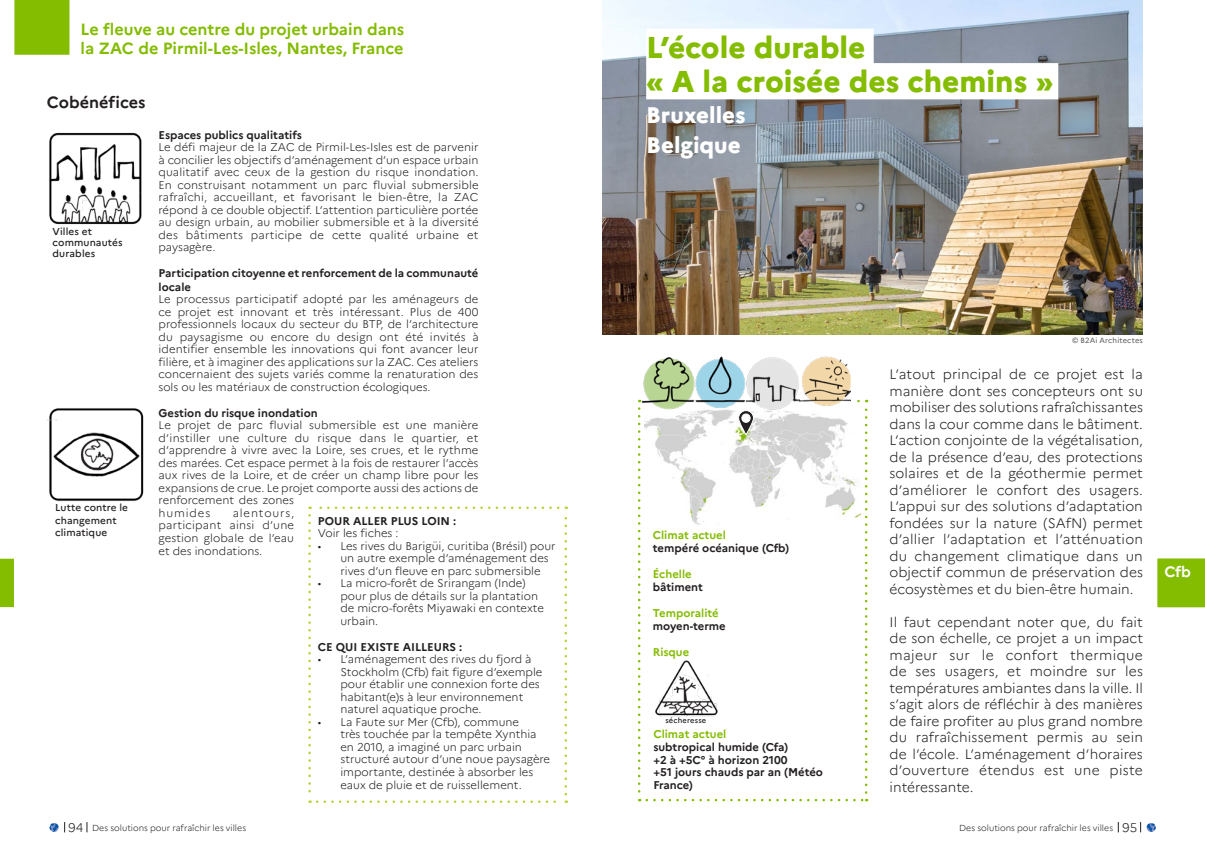
<style>
.page{position:relative;width:1205px;height:851px;background:#fff}
.page>*{position:absolute;margin:0;border:0;box-sizing:border-box;transform-origin:0 0}
.t1{font:800 30px/34.5px "Marianne";color:#84bc00}
.t2{font:800 22.5px/30px "Marianne";color:#fff}
.t3{font:700 16.25px/18.8px "Marianne";color:#84bc00}
.t4{font:700 16.25px "Marianne";letter-spacing:-.005em;color:#231f20}
.t5{font:700 15px "Marianne";color:#fff}
.t6{font:300 13.75px/16.5px "Marianne";color:#231f20;text-align:justify}
.t7{font:300 11.25px/12.5px "Marianne";color:#231f20}
.t8{font:700 11.25px/12.9px "Marianne";color:#231f20}
.t9{font:700 11.25px "Marianne";color:#84bc00}
.t10{font:500 10px/11.2px "Marianne";letter-spacing:.01em;color:#231f20}
.t11{font:300 8.75px "Marianne";color:#231f20}
.t12{font:7.5px "Marianne";letter-spacing:.02em;color:#57585a}
.t13{font:500 7.5px "Marianne";letter-spacing:.025em;color:#231f20}
.s1{font-size:12.5px}
</style>
<div class="page">
<svg style="left:638px;top:408px;width:2px;height:393px"></svg>
<svg style="left:647px;top:798px;width:220px;height:3px"></svg>
<svg style="left:865px;top:400px;width:2px;height:392px"></svg>
<img style="left:655px;top:660px;width:63px;height:56px">
<svg style="left:308px;top:515px;width:3px;height:287px"></svg>
<svg style="left:317px;top:800px;width:250px;height:2px"></svg>
<svg style="left:564px;top:506px;width:3px;height:288px"></svg>
<svg style="left:310px;top:506px;width:248px;height:3px"></svg>
<svg style="left:50px;top:822px;width:15px;height:10px"></svg>
<svg style="left:1140px;top:822px;width:15px;height:10px"></svg>
<img style="left:49px;top:132px;width:92px;height:93px">
<div style="left:14px;top:0;width:56px;height:55px;background:#84bc00"></div>
<img style="left:48px;top:408px;width:96px;height:94px">
<img style="left:644px;top:409px;width:217px;height:116px">
<img style="left:602px;top:0;width:541px;height:334px">
<div style="left:646px;top:29px;width:228px;height:36px;background:#fff"></div>
<div style="left:646px;top:63px;width:412px;height:36px;background:#fff"></div>
<svg style="left:738px;top:410px;width:15px;height:24px"></svg>
<div style="left:738px;top:410px;width:16px;height:25px;border:1px solid #fff;border-radius:7px"></div>
<div style="left:742px;top:414px;width:8px;height:8px;background:#fff;border-radius:50%"></div>
<div style="left:742px;top:414px;width:8px;height:8px;border:1px solid #fff;border-radius:50%"></div>
<img style="left:641px;top:357px;width:53px;height:52px">
<img style="left:694px;top:356px;width:52px;height:51px">
<div style="left:1157px;top:558px;width:48px;height:50px;background:#84bc00"></div>
<img style="left:746px;top:357px;width:54px;height:53px">
<svg style="left:0;top:558px;width:14px;height:50px"></svg>
<img style="left:800px;top:356px;width:51px;height:50px">
<h3 class="t3" style="left:81px;top:20px;width:325px">Le fleuve au centre du projet urbain dans la ZAC de Pirmil-Les-Isles, Nantes, France</h3>
<h3 class="t4" style="left:47px;top:92px;width:100px">Cobénéfices</h3>
<p class="t10" style="left:53px;top:225px;width:72px">Villes et communautés durables</p>
<p class="t10" style="left:55px;top:501px;width:74px;line-height:12.8px">Lutte contre le changement climatique</p>
<p class="t8" style="left:159px;top:128px;width:145px">Espaces publics qualitatifs</p>
<p class="t7" style="left:159px;top:141px;width:321px;text-align:justify">Le défi majeur de la ZAC de Pirmil-Les-Isles est de parvenir à concilier les objectifs d’aménagement d’un espace urbain qualitatif avec ceux de la gestion du risque inondation.<br>En construisant notamment un parc fluvial submersible rafraîchi, accueillant, et favorisant le bien-être, la ZAC répond à ce double objectif. L’attention particulière portée au design urbain, au mobilier submersible et à la diversité des bâtiments participe de cette qualité urbaine et paysagère.</p>
<p class="t8" style="left:159px;top:266px;width:321px;line-height:13.5px">Participation citoyenne et renforcement de la communauté locale</p>
<p class="t7" style="left:159px;top:293px;width:321px;text-align:justify">Le processus participatif adopté par les aménageurs de ce projet est innovant et très intéressant. Plus de 400 professionnels locaux du secteur du BTP, de l’architecture du paysagisme ou encore du design ont été invités à identifier ensemble les innovations qui font avancer leur filière, et à imaginer des applications sur la ZAC. Ces ateliers concernaient des sujets variés comme la renaturation des sols ou les matériaux de construction écologiques.</p>
<p class="t8" style="left:159px;top:406px;width:161px">Gestion du risque inondation</p>
<p class="t7" style="left:159px;top:419px;width:321px">Le projet de parc fluvial submersible est une manière d’instiller une culture du risque dans le quartier, et d’apprendre à vivre avec la Loire, ses crues, et le rythme des marées. Cet espace permet à la fois de restaurer l’accès aux rives de la Loire, et de créer un champ libre pour les expansions de crue. Le projet comporte aussi des actions de renforcement des zones<br>humides</p>
<p class="t7" style="left:159px;top:506px;width:137px;text-align:justify;text-indent:74px">alentours, participant ainsi d’une gestion globale de l’eau et des inondations.</p>
<p class="t8" style="left:318px;top:514px;width:140px">POUR ALLER PLUS LOIN :</p>
<p class="t7" style="left:318px;top:526px;width:82px">Voir les fiches :</p>
<p class="t7" style="left:340px;top:539px;width:217px;text-indent:-22px">• Les rives du Barigüi, curitiba (Brésil) pour un autre exemple d’aménagement des rives d’un fleuve en parc submersible</p>
<p class="t7" style="left:340px;top:576px;width:205px;text-indent:-22px">• La micro-forêt de Srirangam (Inde) pour plus de détails sur la plantation de micro-forêts Miyawaki en contexte urbain.</p>
<p class="t8" style="left:318px;top:640px;width:146px">CE QUI EXISTE AILLEURS :</p>
<p class="t7" style="left:340px;top:653px;width:204px;text-indent:-22px">• L’aménagement des rives du fjord à Stockholm (Cfb) fait figure d’exemple pour établir une connexion forte des habitant(e)s à leur environnement naturel aquatique proche.</p>
<p class="t7" style="left:340px;top:715px;width:211px;text-indent:-22px">• La Faute sur Mer (Cfb), commune<br>très touchée par la tempête Xynthia en 2010, a imaginé un parc urbain structuré autour d’une noue paysagère importante, destinée à absorber les eaux de pluie et de ruissellement.</p>
<h1 class="t1" style="left:646px;top:30px;width:409px">L’école durable<br>« A la croisée des chemins »</h1>
<h2 class="t2" style="left:646px;top:99px;width:101px">Bruxelles<br>Belgique</h2>
<p class="t12" style="left:1072px;top:335px;width:72px">© B2Ai Architectes</p>
<p class="t9" style="left:653px;top:528px;width:75px">Climat actuel</p>
<p class="t8" style="left:653px;top:542px;width:138px">tempéré océanique (Cfb)</p>
<p class="t9" style="left:653px;top:567px;width:40px">Échelle</p>
<p class="t8" style="left:653px;top:580px;width:52px">bâtiment</p>
<p class="t9" style="left:653px;top:606px;width:67px">Temporalité</p>
<p class="t8" style="left:653px;top:619px;width:74px">moyen-terme</p>
<p class="t9" style="left:653px;top:645px;width:38px">Risque</p>
<p class="t13" style="left:665px;top:715px;width:42px">sécheresse</p>
<p class="t9" style="left:653px;top:726px;width:75px">Climat actuel</p>
<p class="t8" style="left:653px;top:740px;width:171px">subtropical humide (Cfa)<br>+2 à +5C° à horizon 2100<br>+51 jours chauds par an (Météo<br>France)</p>
<p class="t6" style="left:889px;top:366px;width:255px">L’atout principal de ce projet est la manière dont ses concepteurs ont su mobiliser des solutions rafraîchissantes dans la cour comme dans le bâtiment.<br>L’action conjointe de la végétalisation, de la présence d’eau, des protections solaires et de la géothermie permet d’améliorer le confort des usagers.<br>L’appui sur des solutions d’adaptation fondées sur la nature (SAfN) permet d’allier l’adaptation et l’atténuation du changement climatique dans un objectif commun de préservation des écosystèmes et du bien-être humain.</p>
<p class="t6" style="left:889px;top:613px;width:255px">Il faut cependant noter que, du fait de son échelle, ce projet a un impact majeur sur le confort thermique de ses usagers, et moindre sur les températures ambiantes dans la ville. Il s’agit alors de réfléchir à des manières de faire profiter au plus grand nombre du rafraîchissement permis au sein de l’école. L’aménagement d’horaires d’ouverture étendus est une piste intéressante.</p>
<p class="t11" style="left:68px;top:822px;width:180px"><span class="s1">94</span> Des solutions pour rafraîchir les villes</p>
<p class="t11" style="left:959px;top:822px;width:179px">Des solutions pour rafraîchir les villes <span class="s1">95</span></p>
<h3 class="t5" style="left:1164px;top:562px;width:28px">Cfb</h3>
</div>
